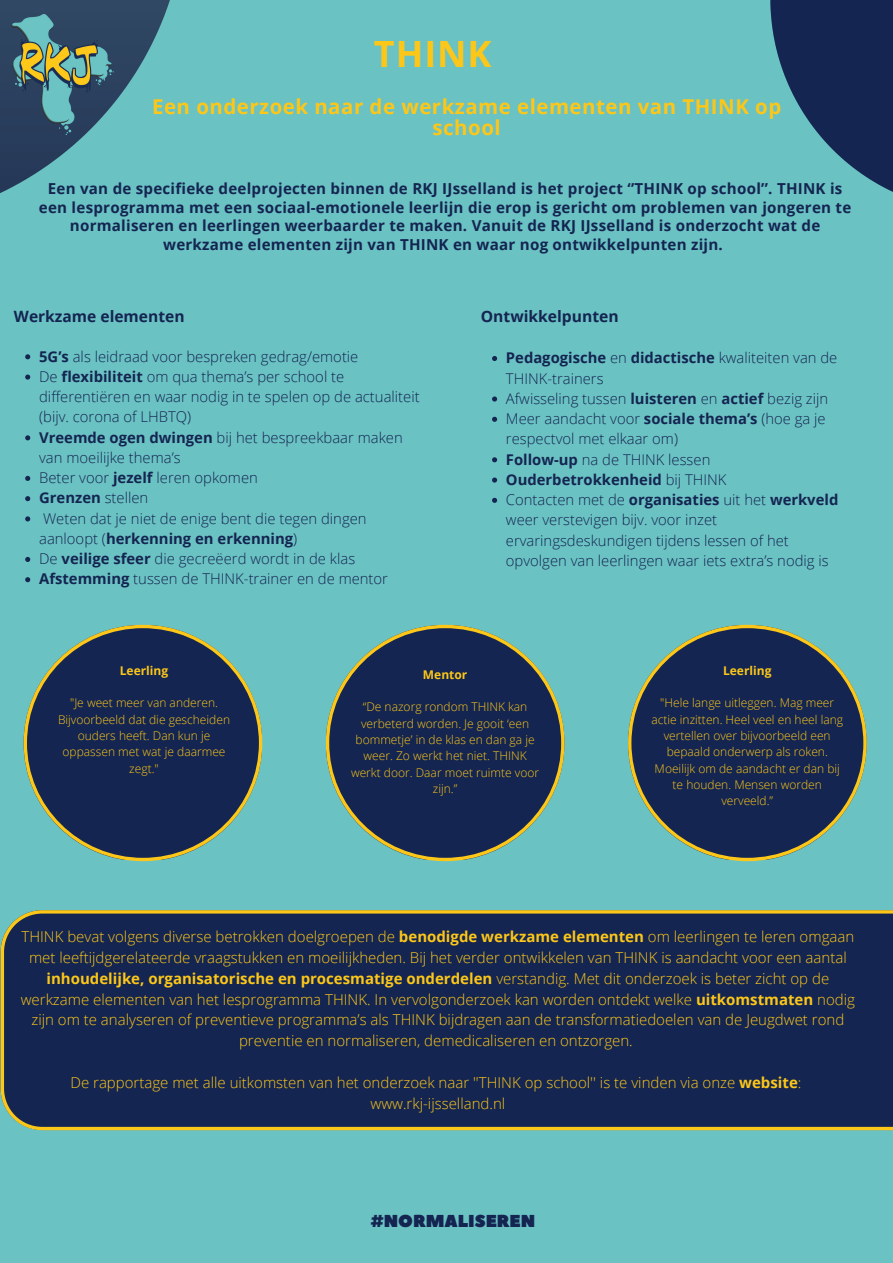
<style>
.page{position:relative;width:893px;height:1263px;background:#6bc2c3}
.page>*{position:absolute;margin:0;border:0;box-sizing:border-box;transform-origin:0 0}
.t1{font:700 36.15px "Open Sans";letter-spacing:.025em;color:#fcc719}
.t2{font:700 20.4px/21.4px "Open Sans";letter-spacing:.025em;color:#fcc719;text-align:center}
.t3{font:17.25px "Peace Sans";color:#142551}
.t4{font:700 15.67px "Open Sans";color:#142551}
.t5{font:700 15.6px "Open Sans";color:#142551}
.t6{font:700 15.15px/18.6px "Open Sans";letter-spacing:.015em;color:#142551;text-align:center}
.t7{font:300 15px/20.9px "Open Sans";color:#fcc719;text-align:center}
.t8{font:300 14.85px/20.2px "Open Sans";color:#142551}
.t9{font:300 14.77px/20.2px "Open Sans";color:#142551}
.t10{font:300 12px/16.4px "Open Sans";color:#fcc719;text-align:center}
.t11{font:700 12px "Open Sans";color:#fcc719}
.s1{font-weight:700}
</style>
<div class="page">
<svg style="left:770px;top:0;width:123px;height:192px"></svg>
<svg style="left:0;top:0;width:170px;height:193px"></svg>
<img style="left:1px;top:12px;width:123px;height:124px">
<svg style="left:24px;top:625px;width:238px;height:236px"></svg>
<div style="left:1px;top:910px;width:892px;height:220px;background:#142551"></div>
<svg style="left:25px;top:354px;width:5px;height:5px"></svg>
<svg style="left:25px;top:375px;width:5px;height:5px"></svg>
<svg style="left:25px;top:435px;width:5px;height:5px"></svg>
<svg style="left:25px;top:476px;width:5px;height:5px"></svg>
<svg style="left:25px;top:496px;width:5px;height:5px"></svg>
<svg style="left:25px;top:516px;width:5px;height:5px"></svg>
<svg style="left:25px;top:557px;width:5px;height:5px"></svg>
<svg style="left:25px;top:577px;width:5px;height:5px"></svg>
<svg style="left:492px;top:356px;width:5px;height:5px"></svg>
<svg style="left:492px;top:396px;width:5px;height:6px"></svg>
<svg style="left:492px;top:417px;width:5px;height:5px"></svg>
<svg style="left:492px;top:457px;width:5px;height:5px"></svg>
<svg style="left:492px;top:477px;width:5px;height:6px"></svg>
<svg style="left:492px;top:498px;width:5px;height:5px"></svg>
<svg style="left:326px;top:625px;width:238px;height:236px"></svg>
<svg style="left:628px;top:625px;width:238px;height:236px"></svg>
<h1 class="t1" style="left:374px;top:28px;width:119px">THINK</h1>
<h2 class="t2" style="left:152px;top:95px;width:630px">Een onderzoek naar de werkzame elementen van THINK op school</h2>
<p class="t6" style="left:39px;top:179px;width:814px">Een van de specifieke deelprojecten binnen de RKJ IJsselland is het project ‘’THINK op school’’. THINK is een lesprogramma met een sociaal-emotionele leerlijn die erop is gericht om problemen van jongeren te normaliseren en leerlingen weerbaarder te maken. Vanuit de RKJ IJsselland is onderzocht wat de werkzame elementen zijn van THINK en waar nog ontwikkelpunten zijn.</p>
<p class="t5" style="left:14px;top:306px;width:172px">Werkzame elementen</p>
<p class="t8" style="left:39px;top:346px;width:382px"><span class="s1">5G’s</span> als leidraad voor bespreken gedrag/emotie<br>De <span class="s1">flexibiliteit</span> om qua thema’s per school te differentiëren en waar nodig in te spelen op de actualiteit (bijv. corona of LHBTQ)<br><span class="s1">Vreemde ogen dwingen</span> bij het bespreekbaar maken van moeilijke thema’s<br>Beter voor <span class="s1">jezelf</span> leren opkomen<br><span class="s1">Grenzen</span> stellen<br>Weten dat je niet de enige bent die tegen dingen aanloopt (<span class="s1">herkenning en erkenning</span>)<br>De <span class="s1">veilige sfeer</span> die gecreëerd wordt in de klas <span class="s1">Afstemming</span> tussen de THINK-trainer en de mentor</p>
<p class="t4" style="left:481px;top:305px;width:139px">Ontwikkelpunten</p>
<p class="t9" style="left:506px;top:347px;width:334px"><span class="s1">Pedagogische</span> en <span class="s1">didactische</span> kwaliteiten van de THINK-trainers<br>Afwisseling tussen <span class="s1">luisteren</span> en <span class="s1">actief</span> bezig zijn Meer aandacht voor <span class="s1">sociale thema’s</span> (hoe ga je respectvol met elkaar om)<br><span class="s1">Follow-up</span> na de THINK lessen <span class="s1">Ouderbetrokkenheid</span> bij THINK<br>Contacten met de <span class="s1">organisaties</span> uit het <span class="s1">werkveld </span>weer verstevigen bijv. voor inzet ervaringsdeskundigen tijdens lessen of het opvolgen van leerlingen waar iets extra’s nodig is</p>
<p class="t11" style="left:120px;top:662px;width:50px">Leerling</p>
<p class="t10" style="left:58px;top:695px;width:174px">"Je weet meer van anderen.<br>Bijvoorbeeld dat die gescheiden ouders heeft. Dan kun je oppassen met wat je daarmee zegt."</p>
<p class="t11" style="left:423px;top:666px;width:46px">Mentor</p>
<p class="t10" style="left:351px;top:698px;width:190px">“De nazorg rondom THINK kan verbeterd worden. Je gooit ‘een bommetje’ in de klas en dan ga je weer. Zo werkt het niet. THINK werkt door. Daar moet ruimte voor zijn.”</p>
<p class="t11" style="left:723px;top:662px;width:50px">Leerling</p>
<p class="t10" style="left:651px;top:695px;width:193px">"Hele lange uitleggen. Mag meer actie inzitten. Heel veel en heel lang vertellen over bijvoorbeeld een bepaald onderwerp als roken.<br>Moeilijk om de aandacht er dan bij te houden. Mensen worden verveeld.”</p>
<p class="t7" style="left:21px;top:926px;width:835px">THINK bevat volgens diverse betrokken doelgroepen de <span class="s1">benodigde werkzame elementen</span> om leerlingen te leren omgaan met leeftijdgerelateerde vraagstukken en moeilijkheden. Bij het verder ontwikkelen van THINK is aandacht voor een aantal <span class="s1">inhoudelijke, organisatorische en procesmatige onderdelen</span> verstandig. Met dit onderzoek is beter zicht op de werkzame elementen van het lesprogramma THINK. In vervolgonderzoek kan worden ontdekt welke <span class="s1">uitkomstmaten</span> nodig zijn om te analyseren of preventieve programma’s als THINK bijdragen aan de transformatiedoelen van de Jeugdwet rond preventie en normaliseren, demedicaliseren en ontzorgen.</p>
<p class="t7" style="left:70px;top:1072px;width:732px">De rapportage met alle uitkomsten van het onderzoek naar ''THINK op school'' is te vinden via onze <span class="s1">website</span>: www.rkj-ijsselland.nl</p>
<p class="t3" style="left:371px;top:1210px;width:166px">#NORMALISEREN</p>
</div>
